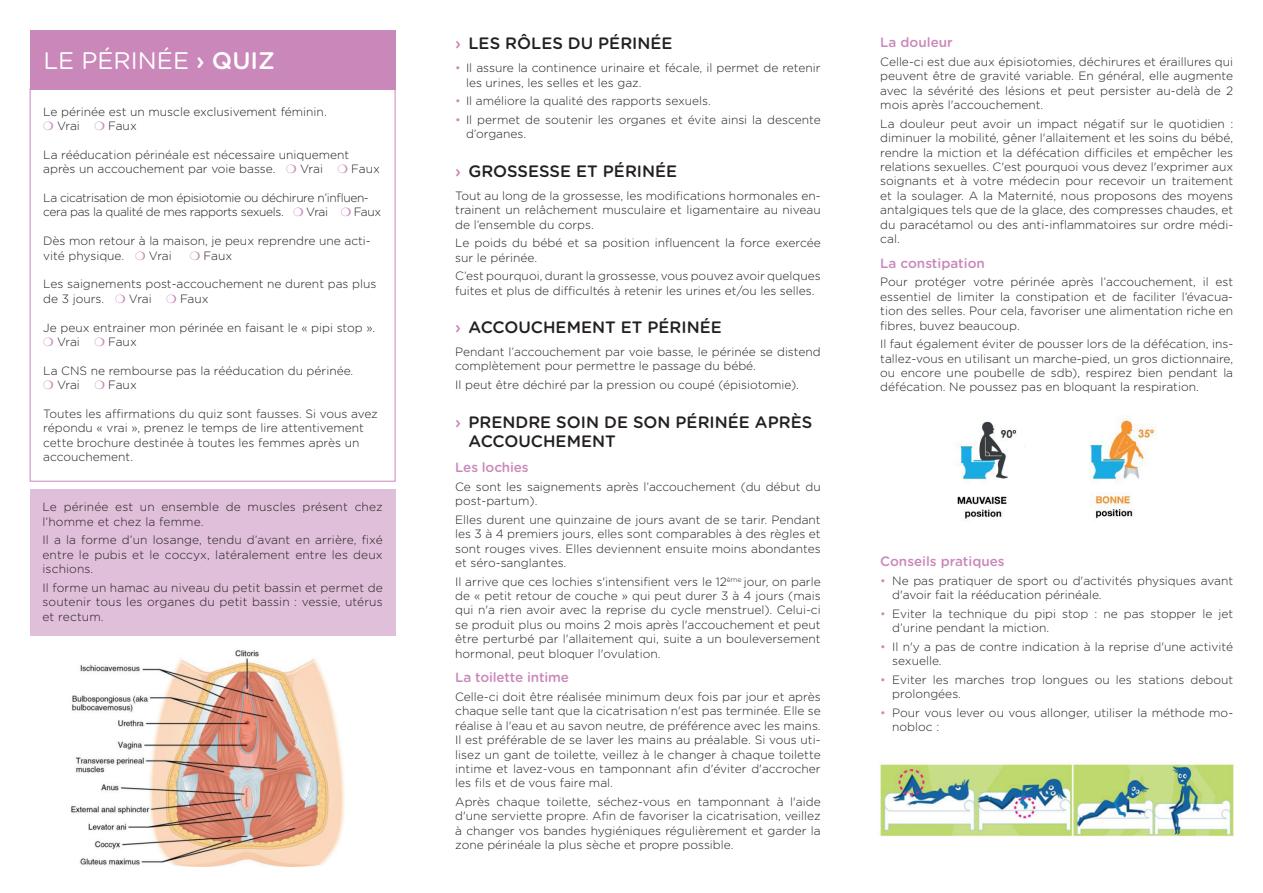
<style>
.page{position:relative;width:1263px;height:893px;background:#fff}
.page>*{position:absolute;margin:0;border:0;box-sizing:border-box;transform-origin:0 0}
.t1{font:24px "Gotham Rounded";color:#fff}
.t2{font:500 16.5px/19.8px "Gotham Rounded";color:#231f20}
.t3{font:500 13.5px "Gotham Rounded";color:#ca87ba}
.t4{font:300 12px/14.4px "Gotham Rounded";color:#231f20}
.t5{font:300 12px/14.4px "Gotham Rounded";letter-spacing:-.03em;color:#231f20}
.s1{font-weight:500}
.s2{color:#ca87ba}
</style>
<div class="page">
<div style="left:30px;top:30px;width:365px;height:59px;background:#ca87ba"></div>
<img style="left:71px;top:650px;width:274px;height:216px">
<div style="left:30px;top:489px;width:365px;height:147px;background:#e0bfda"></div>
<div style="left:30px;top:88px;width:365px;height:394px;border:1px solid #ca87ba"></div>
<img style="left:957px;top:417px;width:198px;height:102px">
<img style="left:880px;top:764px;width:354px;height:73px">
<h1 class="t1" style="left:43px;top:44px;width:233px">LE PÉRINÉE <span class="s1">› QUIZ</span></h1>
<p class="t4" style="left:57px;top:104px;width:271px;text-indent:-14px">Le périnée est un muscle exclusivement féminin.<br>Vrai</p>
<p class="t4" style="left:108px;top:118px;width:30px">Faux</p>
<p class="t4" style="left:43px;top:147px;width:308px">La rééducation périnéale est nécessaire uniquement après un accouchement par voie basse.</p>
<p class="t4" style="left:300px;top:161px;width:24px">Vrai</p>
<p class="t4" style="left:351px;top:161px;width:30px">Faux</p>
<p class="t5" style="left:43px;top:190px;width:327px">La cicatrisation de mon épisiotomie ou déchirure n’influen&shy;cera pas la qualité de mes rapports sexuels.</p>
<p class="t4" style="left:306px;top:204px;width:23px">Vrai</p>
<p class="t4" style="left:354px;top:204px;width:29px">Faux</p>
<p class="t4" style="left:43px;top:233px;width:329px">Dès mon retour à la maison, je peux reprendre une acti&shy;vité physique.</p>
<p class="t4" style="left:149px;top:248px;width:24px">Vrai</p>
<p class="t4" style="left:204px;top:248px;width:30px">Faux</p>
<p class="t4" style="left:43px;top:276px;width:335px">Les saignements post-accouchement ne durent pas plus de 3 jours.</p>
<p class="t4" style="left:129px;top:291px;width:24px">Vrai</p>
<p class="t4" style="left:180px;top:291px;width:30px">Faux</p>
<p class="t4" style="left:57px;top:320px;width:320px;text-indent:-14px">Je peux entrainer mon périnée en faisant le « pipi stop ».<br>Vrai</p>
<p class="t4" style="left:108px;top:334px;width:30px">Faux</p>
<p class="t4" style="left:57px;top:363px;width:298px;text-indent:-14px">La CNS ne rembourse pas la rééducation du périnée.<br>Vrai</p>
<p class="t4" style="left:108px;top:377px;width:30px">Faux</p>
<p class="t4" style="left:43px;top:406px;width:336px">Toutes les affirmations du quiz sont fausses. Si vous avez répondu « vrai », prenez le temps de lire attentivement cette brochure destinée à toutes les femmes après un accouchement.</p>
<p class="t4" style="left:43px;top:499px;width:342px">Le périnée est un ensemble de muscles présent chez l’homme et chez la femme.</p>
<p class="t4" style="left:43px;top:532px;width:342px;text-align:justify">Il a la forme d’un losange, tendu d’avant en arrière, fixé entre le pubis et le coccyx, latéralement entre les deux ischions.</p>
<p class="t4" style="left:43px;top:580px;width:342px;text-align:justify">Il forme un hamac au niveau du petit bassin et permet de soutenir tous les organes du petit bassin : vessie, utérus et rectum.</p>
<h2 class="t2" style="left:455px;top:33px;width:219px"><span class="s2">›</span> LES RÔLES DU PÉRINÉE</h2>
<p class="t4" style="left:466px;top:60px;width:356px;text-indent:-11px"><span class="s2">•</span> Il assure la continence urinaire et fécale, il permet de retenir les urines, les selles et les gaz.</p>
<p class="t4" style="left:455px;top:93px;width:257px"><span class="s2">•</span> Il améliore la qualité des rapports sexuels.</p>
<p class="t4" style="left:466px;top:112px;width:356px;text-indent:-11px"><span class="s2">•</span> Il permet de soutenir les organes et évite ainsi la descente d’organes.</p>
<h2 class="t2" style="left:455px;top:160px;width:224px"><span class="s2">›</span> GROSSESSE ET PÉRINÉE</h2>
<p class="t4" style="left:455px;top:188px;width:367px;text-align:justify">Tout au long de la grossesse, les modifications hormonales en&shy;trainent un relâchement musculaire et ligamentaire au niveau de l’ensemble du corps.</p>
<p class="t4" style="left:455px;top:235px;width:367px">Le poids du bébé et sa position influencent la force exercée sur le périnée.</p>
<p class="t4" style="left:455px;top:268px;width:367px">C’est pourquoi, durant la grossesse, vous pouvez avoir quelques fuites et plus de difficultés à retenir les urines et/ou les selles.</p>
<h2 class="t2" style="left:455px;top:317px;width:268px"><span class="s2">›</span> ACCOUCHEMENT ET PÉRINÉE</h2>
<p class="t4" style="left:455px;top:344px;width:367px">Pendant l’accouchement par voie basse, le périnée se distend complètement pour permettre le passage du bébé.</p>
<p class="t4" style="left:455px;top:377px;width:345px">Il peut être déchiré par la pression ou coupé (épisiotomie).</p>
<h2 class="t2" style="left:468px;top:411px;width:345px;text-indent:-13px"><span class="s2">›</span> PRENDRE SOIN DE SON PÉRINÉE APRÈS<br>ACCOUCHEMENT</h2>
<p class="t3" style="left:455px;top:458px;width:75px">Les lochies</p>
<p class="t4" style="left:455px;top:479px;width:367px">Ce sont les saignements après l’accouchement (du début du post-partum).</p>
<p class="t4" style="left:455px;top:512px;width:367px;text-align:justify">Elles durent une quinzaine de jours avant de se tarir. Pendant les 3 à 4 premiers jours, elles sont comparables à des règles et sont rouges vives. Elles deviennent ensuite moins abondantes et séro-sanglantes.</p>
<p class="t4" style="left:455px;top:574px;width:367px;text-align:justify">Il arrive que ces lochies s'intensifient vers le 12<sup>ème</sup> jour, on parle de « petit retour de couche » qui peut durer 3 à 4 jours (mais qui n'a rien avoir avec la reprise du cycle menstruel). Celui-ci se produit plus ou moins 2 mois après l'accouchement et peut être perturbé par l'allaitement qui, suite a un bouleversement hormonal, peut bloquer l'ovulation.</p>
<p class="t3" style="left:455px;top:668px;width:115px">La toilette intime</p>
<p class="t4" style="left:455px;top:689px;width:367px;text-align:justify">Celle-ci doit être réalisée minimum deux fois par jour et après chaque selle tant que la cicatrisation n'est pas terminée. Elle se réalise à l'eau et au savon neutre, de préférence avec les mains.<br>Il est préférable de se laver les mains au préalable. Si vous uti&shy;lisez un gant de toilette, veillez à le changer à chaque toilette intime et lavez-vous en tamponnant afin d'éviter d'accrocher les fils et de vous faire mal.</p>
<p class="t4" style="left:455px;top:794px;width:367px;text-align:justify">Après chaque toilette, séchez-vous en tamponnant à l'aide d'une serviette propre. Afin de favoriser la cicatrisation, veillez à changer vos bandes hygiéniques régulièrement et garder la zone périnéale la plus sèche et propre possible.</p>
<p class="t3" style="left:880px;top:33px;width:74px">La douleur</p>
<p class="t4" style="left:880px;top:54px;width:354px;text-align:justify">Celle-ci est due aux épisiotomies, déchirures et éraillures qui peuvent être de gravité variable. En général, elle augmente avec la sévérité des lésions et peut persister au-delà de 2 mois après l'accouchement.</p>
<p class="t4" style="left:880px;top:116px;width:354px;text-align:justify">La douleur peut avoir un impact négatif sur le quotidien : diminuer la mobilité, gêner l'allaitement et les soins du bébé, rendre la miction et la défécation difficiles et empêcher les relations sexuelles. C'est pourquoi vous devez l'exprimer aux soignants et à votre médecin pour recevoir un traitement et la soulager. A la Maternité, nous proposons des moyens antalgiques tels que de la glace, des compresses chaudes, et du paracétamol ou des anti-inflammatoires sur ordre médi&shy;cal.</p>
<p class="t3" style="left:880px;top:253px;width:106px">La constipation</p>
<p class="t4" style="left:880px;top:274px;width:354px;text-align:justify">Pour protéger votre périnée après l’accouchement, il est essentiel de limiter la constipation et de faciliter l’évacua&shy;tion des selles. Pour cela, favoriser une alimentation riche en fibres, buvez beaucoup.</p>
<p class="t4" style="left:880px;top:336px;width:354px;text-align:justify">Il faut également éviter de pousser lors de la défécation, ins&shy;tallez-vous en utilisant un marche-pied, un gros dictionnaire, ou encore une poubelle de sdb), respirez bien pendant la défécation. Ne poussez pas en bloquant la respiration.</p>
<p class="t3" style="left:880px;top:552px;width:126px">Conseils pratiques</p>
<p class="t4" style="left:892px;top:573px;width:342px;text-indent:-12px"><span class="s2">•</span> Ne pas pratiquer de sport ou d'activités physiques avant d'avoir fait la rééducation périnéale.</p>
<p class="t4" style="left:892px;top:606px;width:342px;text-indent:-12px"><span class="s2">•</span> Eviter la technique du pipi stop : ne pas stopper le jet d’urine pendant la miction.</p>
<p class="t4" style="left:892px;top:639px;width:342px;text-indent:-12px"><span class="s2">•</span> Il n'y a pas de contre indication à la reprise d'une activité sexuelle.</p>
<p class="t4" style="left:892px;top:672px;width:342px;text-indent:-12px"><span class="s2">•</span> Eviter les marches trop longues ou les stations debout prolongées.</p>
<p class="t4" style="left:892px;top:705px;width:342px;text-indent:-12px"><span class="s2">•</span> Pour vous lever ou vous allonger, utiliser la méthode mo&shy;nobloc :</p>
</div>
